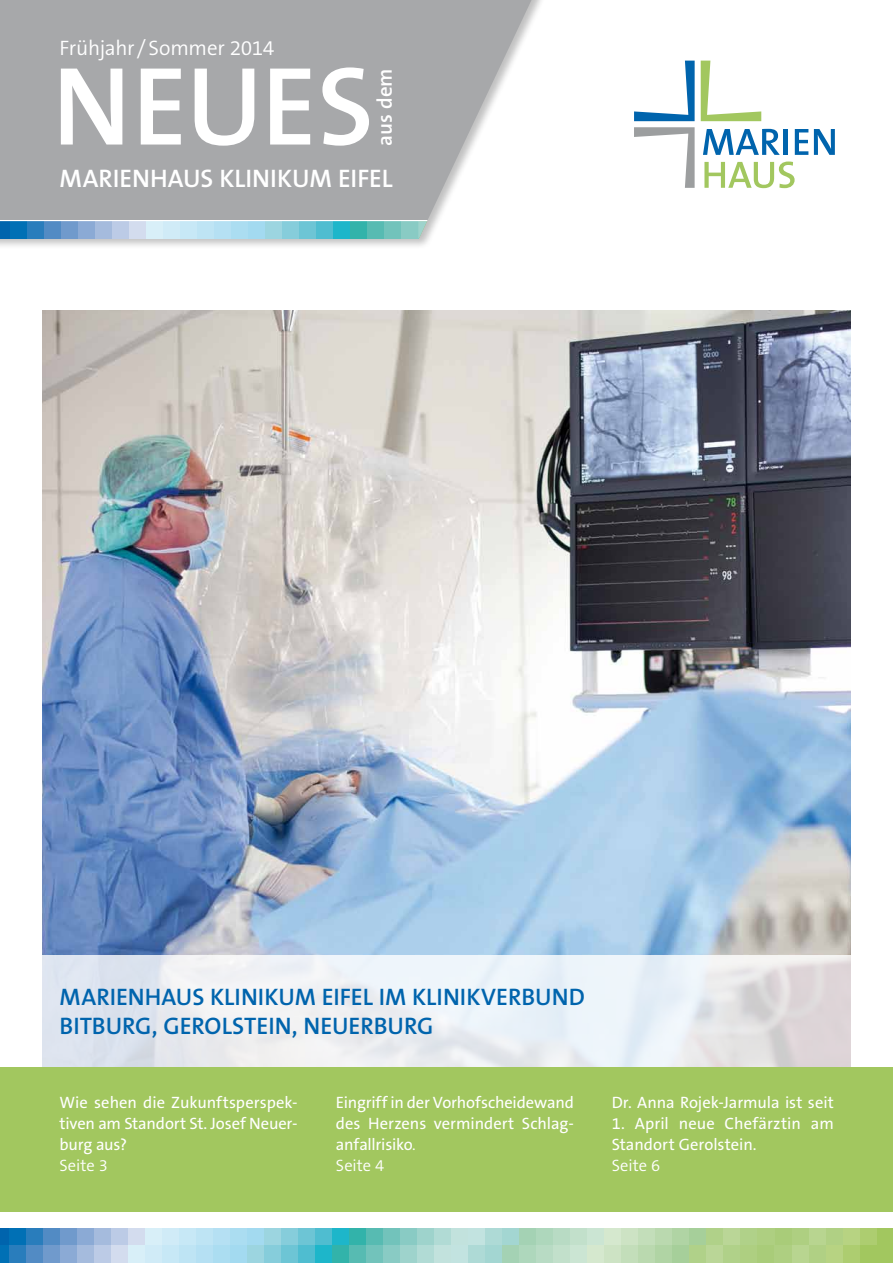
<style>
.page{position:relative;width:893px;height:1263px;background:#fff}
.page>*{position:absolute;margin:0;border:0;box-sizing:border-box;transform-origin:0 0}
.t1{font:600 112.5px "The Sans B6";color:#fff}
.t2{font:600 25.5px "The Sans B6";color:#fff}
.t3{font:600 24px/28.8px "The Sans B6";color:#0064ad}
.t4{font:300 21px "The Sans B4";letter-spacing:-.02em;color:#fff}
.t5{font:600 21px "The Sans B6";color:#fff}
.t6{font:16.5px/21px "The Sans B5 Plain";letter-spacing:-.005em;color:#fff;text-align:justify}
.t7{font:300 16.5px "The Sans B4";color:#fff}
.s1{font-family:"The Sans B4";font-weight:300}
</style>
<div class="page">
<div style="left:0;top:0;width:546px;height:250px;background:#000;opacity:.25"></div>
<svg style="left:0;top:0;width:531px;height:238px;background:#afb0b2"></svg>
<svg style="left:704px;top:162px;width:91px;height:26px"></svg>
<svg style="left:703px;top:129px;width:77px;height:26px"></svg>
<hr style="left:784px;top:129px;width:4px;height:26px;background:#0064ad">
<svg style="left:795px;top:129px;width:13px;height:26px"></svg>
<svg style="left:814px;top:129px;width:21px;height:26px"></svg>
<svg style="left:634px;top:61px;width:61px;height:60px"></svg>
<svg style="left:701px;top:61px;width:60px;height:60px"></svg>
<svg style="left:634px;top:127px;width:61px;height:61px"></svg>
<img style="left:43px;top:310px;width:807px;height:645px">
<div style="left:0;top:1229px;width:10px;height:17px;background:#0064ad"></div>
<div style="left:10px;top:1229px;width:17px;height:17px;background:#0070b5"></div>
<div style="left:27px;top:1229px;width:17px;height:17px;background:#297dbc"></div>
<div style="left:44px;top:1229px;width:17px;height:17px;background:#528bc4"></div>
<div style="left:61px;top:1229px;width:17px;height:17px;background:#709acc"></div>
<div style="left:78px;top:1229px;width:17px;height:17px;background:#8baad5"></div>
<div style="left:95px;top:1229px;width:17px;height:17px;background:#a5bbdd"></div>
<div style="left:112px;top:1229px;width:17px;height:17px;background:#bccbe6"></div>
<div style="left:129px;top:1229px;width:17px;height:17px;background:#d3dcee"></div>
<div style="left:146px;top:1229px;width:17px;height:17px;background:#d8eff8"></div>
<div style="left:163px;top:1229px;width:17px;height:17px;background:#d0ebf7"></div>
<div style="left:180px;top:1229px;width:17px;height:17px;background:#c7e8f6"></div>
<div style="left:197px;top:1229px;width:17px;height:17px;background:#bee4f4"></div>
<div style="left:214px;top:1229px;width:17px;height:17px;background:#b5e0f3"></div>
<div style="left:231px;top:1229px;width:17px;height:17px;background:#abddf1"></div>
<div style="left:248px;top:1229px;width:17px;height:17px;background:#a3daf0"></div>
<div style="left:265px;top:1229px;width:17px;height:17px;background:#9cd5e0"></div>
<div style="left:282px;top:1229px;width:17px;height:17px;background:#86cddb"></div>
<div style="left:299px;top:1229px;width:17px;height:17px;background:#6dc5d5"></div>
<div style="left:316px;top:1229px;width:17px;height:17px;background:#4fbdd0"></div>
<div style="left:333px;top:1229px;width:17px;height:17px;background:#1db6ca"></div>
<div style="left:350px;top:1229px;width:17px;height:17px;background:#32b3aa"></div>
<div style="left:367px;top:1229px;width:17px;height:17px;background:#57bbb2"></div>
<div style="left:384px;top:1229px;width:17px;height:17px;background:#72c3bb"></div>
<div style="left:401px;top:1229px;width:17px;height:17px;background:#89cbc4"></div>
<div style="left:418px;top:1229px;width:17px;height:17px;background:#9ed3cc"></div>
<div style="left:435px;top:1229px;width:17px;height:17px;background:#b1dbd5"></div>
<div style="left:452px;top:1229px;width:17px;height:17px;background:#c2e2dd"></div>
<div style="left:469px;top:1229px;width:17px;height:17px;background:#c2e3e0"></div>
<div style="left:486px;top:1229px;width:17px;height:17px;background:#aedad6"></div>
<div style="left:503px;top:1229px;width:17px;height:17px;background:#a3d6d2"></div>
<div style="left:520px;top:1229px;width:17px;height:17px;background:#a4d2b4"></div>
<div style="left:537px;top:1229px;width:17px;height:17px;background:#aed7bc"></div>
<div style="left:554px;top:1229px;width:17px;height:17px;background:#b8dbc4"></div>
<div style="left:571px;top:1229px;width:17px;height:17px;background:#c2e0cb"></div>
<div style="left:588px;top:1229px;width:17px;height:17px;background:#cbe5d3"></div>
<div style="left:605px;top:1229px;width:17px;height:17px;background:#d5e8ce"></div>
<div style="left:622px;top:1229px;width:17px;height:17px;background:#cde3c4"></div>
<div style="left:639px;top:1229px;width:17px;height:17px;background:#c3deba"></div>
<div style="left:656px;top:1229px;width:17px;height:17px;background:#bad9af"></div>
<div style="left:673px;top:1229px;width:17px;height:17px;background:#b0d4a4"></div>
<div style="left:690px;top:1229px;width:17px;height:17px;background:#a6cf9a"></div>
<div style="left:707px;top:1229px;width:17px;height:17px;background:#b0d189"></div>
<div style="left:724px;top:1229px;width:17px;height:17px;background:#bad697"></div>
<div style="left:741px;top:1229px;width:17px;height:17px;background:#b0d189"></div>
<div style="left:758px;top:1229px;width:17px;height:17px;background:#aecf81"></div>
<div style="left:775px;top:1229px;width:17px;height:17px;background:#a9cc79"></div>
<div style="left:792px;top:1229px;width:17px;height:17px;background:#aecf81"></div>
<div style="left:809px;top:1229px;width:17px;height:17px;background:#b8d590"></div>
<div style="left:826px;top:1229px;width:17px;height:17px;background:#b0d084"></div>
<div style="left:843px;top:1229px;width:17px;height:17px;background:#b7d382"></div>
<div style="left:860px;top:1229px;width:17px;height:17px;background:#adcd70"></div>
<div style="left:877px;top:1229px;width:16px;height:17px;background:#a2c75f"></div>
<div style="left:0;top:1246px;width:10px;height:17px;background:#0070b5"></div>
<div style="left:10px;top:1246px;width:17px;height:17px;background:#297dbc"></div>
<div style="left:27px;top:1246px;width:17px;height:17px;background:#528bc4"></div>
<div style="left:44px;top:1246px;width:17px;height:17px;background:#709acc"></div>
<div style="left:61px;top:1246px;width:17px;height:17px;background:#8baad5"></div>
<div style="left:78px;top:1246px;width:17px;height:17px;background:#a5bbdd"></div>
<div style="left:95px;top:1246px;width:17px;height:17px;background:#bccbe6"></div>
<div style="left:112px;top:1246px;width:17px;height:17px;background:#d3dcee"></div>
<div style="left:129px;top:1246px;width:17px;height:17px;background:#d8eff8"></div>
<div style="left:146px;top:1246px;width:17px;height:17px;background:#d0ebf7"></div>
<div style="left:163px;top:1246px;width:17px;height:17px;background:#c7e8f6"></div>
<div style="left:180px;top:1246px;width:17px;height:17px;background:#bee4f4"></div>
<div style="left:197px;top:1246px;width:17px;height:17px;background:#b5e0f3"></div>
<div style="left:214px;top:1246px;width:17px;height:17px;background:#abddf1"></div>
<div style="left:231px;top:1246px;width:17px;height:17px;background:#a3daf0"></div>
<div style="left:248px;top:1246px;width:17px;height:17px;background:#9cd5e0"></div>
<div style="left:265px;top:1246px;width:17px;height:17px;background:#86cddb"></div>
<div style="left:282px;top:1246px;width:17px;height:17px;background:#6dc5d5"></div>
<div style="left:299px;top:1246px;width:17px;height:17px;background:#4fbdd0"></div>
<div style="left:316px;top:1246px;width:17px;height:17px;background:#1db6ca"></div>
<div style="left:333px;top:1246px;width:17px;height:17px;background:#32b3aa"></div>
<div style="left:350px;top:1246px;width:17px;height:17px;background:#57bbb2"></div>
<div style="left:367px;top:1246px;width:17px;height:17px;background:#72c3bb"></div>
<div style="left:384px;top:1246px;width:17px;height:17px;background:#89cbc4"></div>
<div style="left:401px;top:1246px;width:17px;height:17px;background:#9ed3cc"></div>
<div style="left:418px;top:1246px;width:17px;height:17px;background:#b1dbd5"></div>
<div style="left:435px;top:1246px;width:17px;height:17px;background:#c2e2dd"></div>
<div style="left:452px;top:1246px;width:17px;height:17px;background:#c2e3e0"></div>
<div style="left:469px;top:1246px;width:17px;height:17px;background:#aedad6"></div>
<div style="left:486px;top:1246px;width:17px;height:17px;background:#a3d6d2"></div>
<div style="left:503px;top:1246px;width:17px;height:17px;background:#a4d2b4"></div>
<div style="left:520px;top:1246px;width:17px;height:17px;background:#aed7bc"></div>
<div style="left:537px;top:1246px;width:17px;height:17px;background:#b8dbc4"></div>
<div style="left:554px;top:1246px;width:17px;height:17px;background:#c2e0cb"></div>
<div style="left:571px;top:1246px;width:17px;height:17px;background:#cbe5d3"></div>
<div style="left:588px;top:1246px;width:17px;height:17px;background:#d5e8ce"></div>
<div style="left:605px;top:1246px;width:17px;height:17px;background:#cde3c4"></div>
<div style="left:622px;top:1246px;width:17px;height:17px;background:#c3deba"></div>
<div style="left:639px;top:1246px;width:17px;height:17px;background:#bad9af"></div>
<div style="left:656px;top:1246px;width:17px;height:17px;background:#b0d4a4"></div>
<div style="left:673px;top:1246px;width:17px;height:17px;background:#a6cf9a"></div>
<div style="left:690px;top:1246px;width:17px;height:17px;background:#b0d189"></div>
<div style="left:707px;top:1246px;width:17px;height:17px;background:#bad697"></div>
<div style="left:724px;top:1246px;width:17px;height:17px;background:#b0d189"></div>
<div style="left:741px;top:1246px;width:17px;height:17px;background:#aecf81"></div>
<div style="left:758px;top:1246px;width:17px;height:17px;background:#a9cc79"></div>
<div style="left:775px;top:1246px;width:17px;height:17px;background:#aecf81"></div>
<div style="left:792px;top:1246px;width:17px;height:17px;background:#b8d590"></div>
<div style="left:809px;top:1246px;width:17px;height:17px;background:#b0d084"></div>
<div style="left:826px;top:1246px;width:17px;height:17px;background:#b7d382"></div>
<div style="left:843px;top:1246px;width:17px;height:17px;background:#adcd70"></div>
<div style="left:860px;top:1246px;width:17px;height:17px;background:#a2c75f"></div>
<div style="left:877px;top:1246px;width:16px;height:17px;background:#a2c75f"></div>
<svg style="left:42px;top:955px;width:809px;height:112px"></svg>
<div style="left:0;top:1067px;width:893px;height:145px;background:#a2c75f"></div>
<svg style="left:0;top:220px;width:428px;height:18px;background:#89c4d8"></svg>
<p class="t4" style="left:60px;top:36px;width:216px">Frühjahr / Sommer 2014</p>
<h1 class="t1" style="left:52px;top:46px;width:323px">NEUES</h1>
<h2 class="t2" style="left:60px;top:164px;width:335px">MARIEN HAUS KLIN IKUM EIFEL</h2>
<p class="t5" style="left:373px;top:146px;width:79px;rotate:-90deg">AUS DEM</p>
<h3 class="t3" style="left:60px;top:984px;width:527px">MARIEN HAUS KLIN IKUM EIFEL IM KLIN IKVERBUN D<br>BITBURG, GEROLSTEIN, NEUERBURG</h3>
<p class="t6" style="left:60px;top:1092px;width:240px">Wie sehen die Zukunftsperspek&shy;tiven am Standort St. Josef Neuer&shy;burg aus?</p>
<p class="t7" style="left:60px;top:1156px;width:50px">Seite 3</p>
<p class="t6" style="left:336px;top:1092px;width:240px">Eingriff in der Vorhofscheidewand des Herzens vermindert Schlag&shy;anfallrisiko<span class="s1">.</span></p>
<p class="t7" style="left:336px;top:1156px;width:50px">Seite 4</p>
<p class="t6" style="left:612px;top:1092px;width:224px">Dr. Anna Rojek-Jarmula ist seit</p>
<p class="t6" style="left:612px;top:1113px;width:224px">1. April neue Chefärztin am<br>Standort Gerolstein.</p>
<p class="t7" style="left:612px;top:1156px;width:50px">Seite 6</p>
</div>
